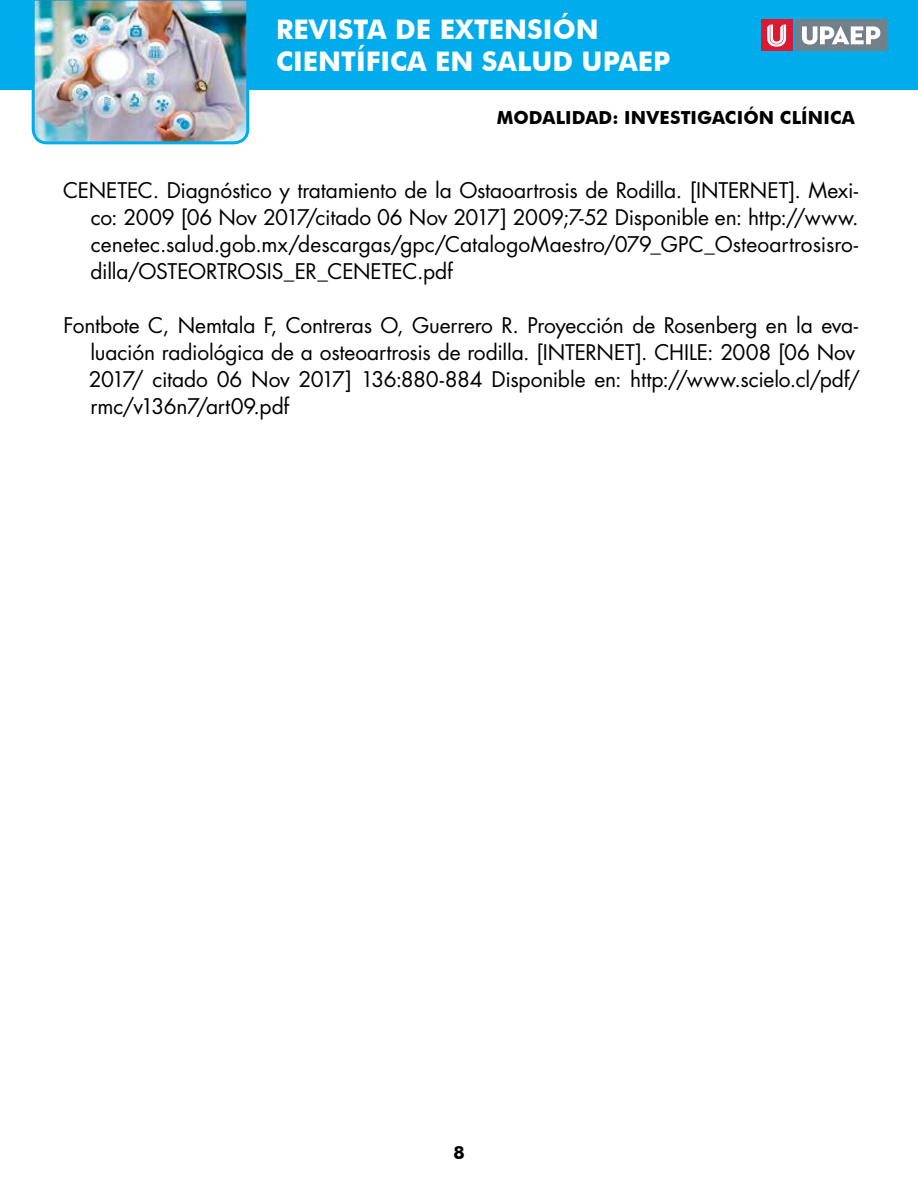
<style>
.page{position:relative;width:918px;height:1188px;background:#fff}
.page>*{position:absolute;margin:0;border:0;box-sizing:border-box;transform-origin:0 0}
.t1{font:700 27px/32.4px "Futura BT";color:#fff}
.t2{font:21px/27px "Futura Std";letter-spacing:-.01em;color:#000;text-align:justify}
.t3{font:700 18px "Futura BT";letter-spacing:.01em;color:#000}
</style>
<div class="page">
<div style="left:0;top:0;width:918px;height:90px;background:#00aceb"></div>
<img style="left:31px;top:0;width:219px;height:145px">
<div style="left:796px;top:20px;width:91px;height:31px;background:#72808a"></div>
<svg style="left:802px;top:26px;width:78px;height:19px"></svg>
<div style="left:761px;top:20px;width:31px;height:31px;background:#da1a32"></div>
<svg style="left:767px;top:25px;width:19px;height:22px"></svg>
<p class="t1" style="left:276px;top:13px;width:396px">REVISTA DE EXTENSIÓN<br>CIENTÍFICA EN SALUD UPAEP</p>
<p class="t3" style="left:497px;top:107px;width:360px">MODALIDAD: INVESTIGACIÓN CLÍNICA</p>
<p class="t2" style="left:91px;top:177px;width:770px;text-indent:-27px">CENETEC. Diagnóstico y tratamiento de la Ostaoartrosis de Rodilla. [INTERNET]. Mexi&shy;co: 2009 [06 Nov 2017/citado 06 Nov 2017] 2009;7-52 Disponible en: http://www. cenetec.salud.gob.mx/descargas/gpc/CatalogoMaestro/079_GPC_Osteoartrosisro&shy;dilla/OSTEORTROSIS_ER_CENETEC.pdf</p>
<p class="t2" style="left:89px;top:312px;width:773px;text-align:left;text-indent:-25px">Fontbote C, Nemtala F, Contreras O, Guerrero R. Proyección de Rosenberg en la eva&shy;luación radiológica de a osteoartrosis de rodilla. [INTERNET]. CHILE: 2008 [06 Nov 2017/ citado 06 Nov 2017] 136:880-884 Disponible en: http://www.scielo.cl/pdf/ rmc/v136n7/art09.pdf</p>
<p class="t3" style="left:453px;top:1142px;width:13px">8</p>
</div>
